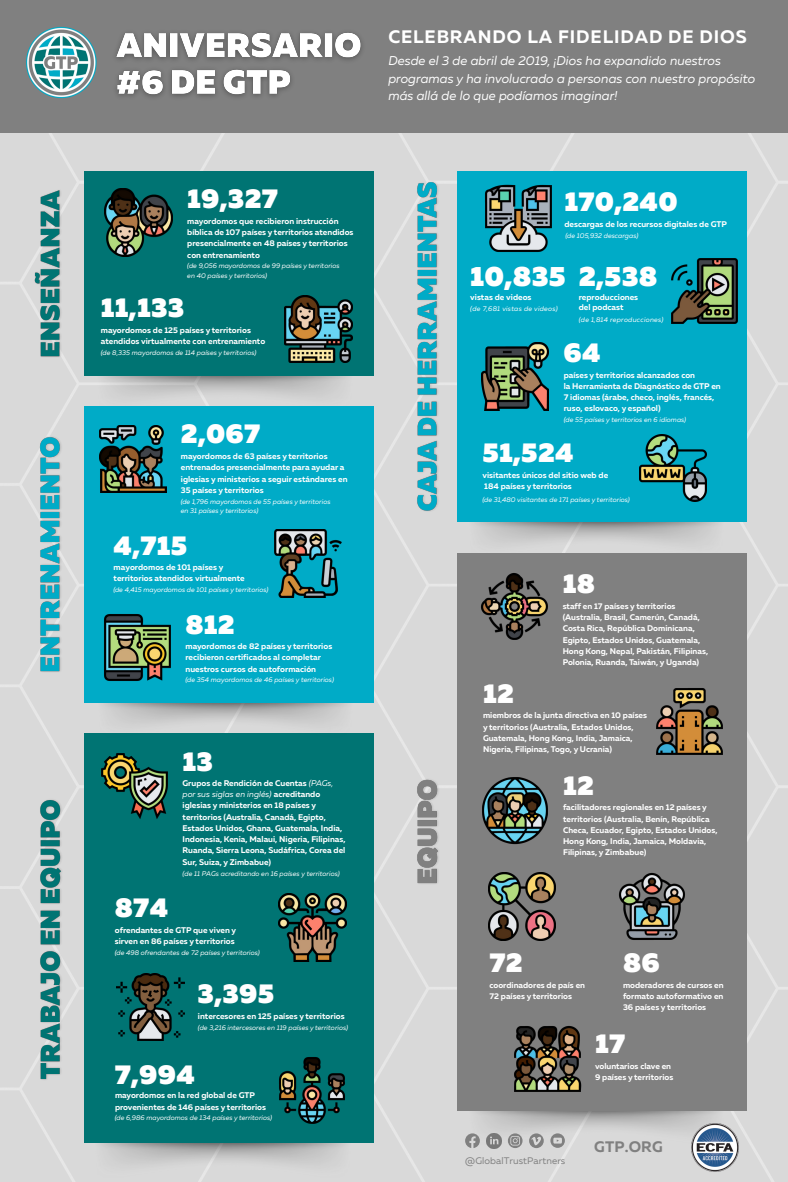
<style>
.page{position:relative;width:788px;height:1182px;background:#fff}
.page>*{position:absolute;margin:0;border:0;box-sizing:border-box;transform-origin:0 0}
.t1{font:900 27.9px "Muller";letter-spacing:.01em;color:#fff}
.t2{font:900 27.22px "Muller";letter-spacing:.01em;color:#fff}
.t3{font:700 18.08px "Muller";letter-spacing:.05em;color:#fff}
.t4{font:700 15.23px "Muller";letter-spacing:.01em;color:#808080}
.t5{font:italic 12.75px/17.4px "Muller";color:#fff}
.t6{font:9.45px "Muller";letter-spacing:.01em;color:#808080}
.t7{font:700 8.25px/11.2px "Muller";color:#fefefe}
.t8{font:700 8.25px "Muller";color:#fff}
.t9{font:italic 6.82px "Muller";color:#fff}
.t10{font:italic 6.82px "Muller";letter-spacing:.03em;color:#fff}
.s1{font-weight:400;font-style:italic}
</style>
<div class="page">
<div style="left:0;top:133px;width:787px;height:1048px;background:#d9d9d9"></div>
<div style="left:0;top:0;width:787px;height:133px;background:#808080"></div>
<img style="left:26px;top:26px;width:71px;height:73px">
<img style="left:468px;top:522px;width:256px;height:31px">
<div style="left:457px;top:171px;width:290px;height:351px;background:#00abc7"></div>
<img style="left:485px;top:184px;width:67px;height:68px">
<img style="left:671px;top:258px;width:67px;height:66px">
<img style="left:481px;top:342px;width:67px;height:68px">
<img style="left:97px;top:375px;width:256px;height:31px">
<div style="left:84px;top:171px;width:289px;height:204px;background:#007473"></div>
<img style="left:104px;top:188px;width:68px;height:68px">
<img style="left:284px;top:295px;width:68px;height:67px">
<img style="left:94px;top:1142px;width:257px;height:35px">
<div style="left:84px;top:733px;width:289px;height:409px;background:#007473"></div>
<img style="left:101px;top:753px;width:67px;height:66px">
<img style="left:279px;top:893px;width:67px;height:68px">
<img style="left:117px;top:973px;width:67px;height:67px">
<img style="left:279px;top:1057px;width:66px;height:66px">
<img style="left:97px;top:702px;width:257px;height:31px">
<div style="left:84px;top:406px;width:289px;height:296px;background:#00abc7"></div>
<img style="left:99px;top:425px;width:68px;height:67px">
<img style="left:274px;top:529px;width:68px;height:68px">
<img style="left:104px;top:614px;width:67px;height:67px">
<img style="left:116px;top:32px;width:246px;height:65px">
<img style="left:32px;top:185px;width:34px;height:175px">
<img style="left:37px;top:795px;width:29px;height:288px">
<img style="left:413px;top:178px;width:29px;height:337px">
<img style="left:639px;top:434px;width:67px;height:67px">
<img style="left:37px;top:433px;width:29px;height:242px">
<img style="left:468px;top:1110px;width:256px;height:34px">
<div style="left:457px;top:553px;width:290px;height:557px;background:#808080"></div>
<img style="left:481px;top:573px;width:67px;height:67px">
<img style="left:656px;top:688px;width:67px;height:67px">
<img style="left:482px;top:777px;width:66px;height:67px">
<img style="left:488px;top:872px;width:67px;height:68px">
<img style="left:619px;top:873px;width:66px;height:67px">
<img style="left:514px;top:1026px;width:67px;height:66px">
<img style="left:691px;top:1123px;width:47px;height:47px">
<img style="left:413px;top:775px;width:30px;height:112px">
<svg style="left:465px;top:1133px;width:14px;height:14px"></svg>
<svg style="left:529px;top:1133px;width:14px;height:14px"></svg>
<svg style="left:508px;top:1133px;width:14px;height:14px"></svg>
<svg style="left:550px;top:1133px;width:15px;height:14px"></svg>
<img style="left:486px;top:1133px;width:15px;height:14px">
<p class="t2" style="left:187px;top:187px;width:92px">19,327</p>
<p class="t7" style="left:187px;top:216px;width:168px">mayordomos que recibieron instrucción bíblica de 107 países y territorios atendidos presencialmente en 48 países y territorios con entrenamiento</p>
<h3 class="t9" style="left:187px;top:263px;width:154px">(de 9,056 mayordomos de 99 países y territorios</h3>
<p class="t9" style="left:187px;top:272px;width:81px">en 40 países y territorios)</p>
<p class="t2" style="left:101px;top:296px;width:85px">11,133</p>
<p class="t7" style="left:101px;top:325px;width:166px">mayordomos de 125 países y territorios atendidos virtualmente con entrenamiento</p>
<p class="t9" style="left:101px;top:350px;width:157px">(de 8,335 mayordomos de 114 países y territorios)</p>
<h2 class="t2" style="left:172px;top:420px;width:81px">2,067</h2>
<p class="t2" style="left:181px;top:422px;width:81px">2,067</p>
<p class="t7" style="left:181px;top:451px;width:168px">mayordomos de 63 países y territorios entrenados presencialmente para ayudar a iglesias y ministerios a seguir estándares en 35 países y territorios</p>
<p class="t9" style="left:181px;top:498px;width:151px">(de 1,796 mayordomos de 55 países y territorios</p>
<p class="t9" style="left:181px;top:508px;width:79px">en 31 países y territorios)</p>
<p class="t2" style="left:114px;top:534px;width:75px">4,715</p>
<p class="t7" style="left:114px;top:562px;width:133px">mayordomos de 101 países y territorios atendidos virtualmente</p>
<p class="t9" style="left:113px;top:587px;width:157px">(de 4,415 mayordomos de 101 países y territorios)</p>
<h3 class="t2" style="left:185px;top:613px;width:51px">812</h3>
<p class="t7" style="left:185px;top:641px;width:148px">mayordomos de 82 países y territorios recibieron certificados al completar nuestros cursos de autoformación</p>
<p class="t9" style="left:185px;top:677px;width:150px">(de 354 mayordomos de 46 países y territorios)</p>
<p class="t2" style="left:182px;top:750px;width:32px">13</p>
<p class="t7" style="left:182px;top:778px;width:164px">Grupos de Rendición de Cuentas <span class="s1">(PAGs, por sus siglas en inglés)</span> acreditando iglesias y ministerios en 18 países y territorios (Australia, Canadá, Egipto, Estados Unidos, Ghana, Guatemala, India, Indonesia, Kenia, Malaui, Nigeria, Filipinas, Ruanda, Sierra Leona, Sudáfrica, Corea del Sur, Suiza, y Zimbabue)</p>
<p class="t9" style="left:182px;top:870px;width:159px">(de 11 PAGs acreditando en 16 países y territorios)</p>
<p class="t2" style="left:115px;top:896px;width:55px">874</p>
<p class="t7" style="left:115px;top:924px;width:123px">ofrendantes de GTP que viven y sirven en 86 países y territorios</p>
<h3 class="t9" style="left:115px;top:949px;width:146px">(de 498 ofrendantes de 72 países y territorios)</h3>
<p class="t2" style="left:198px;top:982px;width:78px">3,395</p>
<p class="t7" style="left:198px;top:1011px;width:148px">intercesores en 125 países y territorios</p>
<h3 class="t9" style="left:198px;top:1024px;width:152px">(de 3,216 intercesores en 119 países y territorios)</h3>
<p class="t2" style="left:115px;top:1062px;width:82px">7,994</p>
<p class="t7" style="left:115px;top:1090px;width:141px">mayordomos en la red global de GTP</p>
<p class="t7" style="left:115px;top:1101px;width:153px">provenientes de 146 países y territorios</p>
<h3 class="t9" style="left:115px;top:1114px;width:159px">(de 6,986 mayordomos de 134 países y territorios)</h3>
<p class="t3" style="left:388px;top:30px;width:360px">CELEBRANDO LA FIDELIDAD DE DIOS</p>
<p class="t5" style="left:388px;top:53px;width:368px">Desde el 3 de abril de 2019, ¡Dios ha expandido nuestros programas y ha involucrado a personas con nuestro propósito más allá de lo que podíamos imaginar!</p>
<p class="t2" style="left:564px;top:190px;width:115px">170,240</p>
<p class="t7" style="left:564px;top:219px;width:164px">descargas de los recursos digitales de GTP</p>
<p class="t9" style="left:565px;top:233px;width:74px">(de 105,932 descargas)</p>
<p class="t1" style="left:470px;top:264px;width:97px">10,835</p>
<p class="t1" style="left:578px;top:264px;width:80px">2,538</p>
<h3 class="t10" style="left:578px;top:316px;width:86px">(de 1,814 reproducciones)</h3>
<p class="t8" style="left:470px;top:293px;width:63px">vistas de videos</p>
<h3 class="t8" style="left:578px;top:293px;width:61px">reproducciones</h3>
<p class="t10" style="left:470px;top:306px;width:89px">(de 7,681 vistas de videos)</p>
<p class="t8" style="left:578px;top:304px;width:46px">del podcast</p>
<p class="t2" style="left:563px;top:341px;width:39px">64</p>
<h3 class="t7" style="left:563px;top:370px;width:133px">países y territorios alcanzados con</h3>
<h3 class="t7" style="left:563px;top:381px;width:158px">la Herramienta de Diagnóstico de GTP en</h3>
<p class="t7" style="left:563px;top:392px;width:152px">7 idiomas (árabe, checo, inglés, francés, ruso, eslovaco, y español)</p>
<p class="t9" style="left:563px;top:417px;width:124px">(de 55 países y territorios en 6 idiomas)</p>
<p class="t2" style="left:482px;top:441px;width:93px">51,524</p>
<p class="t7" style="left:482px;top:470px;width:127px">visitantes únicos del sitio web de</p>
<p class="t7" style="left:484px;top:481px;width:89px">184 países y territorios</p>
<p class="t9" style="left:482px;top:496px;width:149px">(de 31,480 visitantes de 171 países y territorios)</p>
<p class="t2" style="left:562px;top:572px;width:34px">18</p>
<p class="t7" style="left:562px;top:601px;width:147px">staff en 17 países y territorios (Australia, Brasil, Camerún, Canadá, Costa Rica, República Dominicana, Egipto, Estados Unidos, Guatemala, Hong Kong, Nepal, Pakistán, Filipinas, Polonia, Ruanda, Taiwán, y Uganda)</p>
<p class="t2" style="left:483px;top:681px;width:32px">12</p>
<p class="t7" style="left:483px;top:710px;width:165px">miembros de la junta directiva en 10 países y territorios (Australia, Estados Unidos, Guatemala, Hong Kong, India, Jamaica, Nigeria, Filipinas, Togo, y Ucrania)</p>
<p class="t2" style="left:563px;top:773px;width:32px">12</p>
<p class="t7" style="left:563px;top:802px;width:156px">facilitadores regionales en 12 países y territorios (Australia, Benín, República Checa, Ecuador, Egipto, Estados Unidos, Hong Kong, India, Jamaica, Moldavia, Filipinas, y Zimbabue)</p>
<p class="t2" style="left:489px;top:950px;width:35px">72</p>
<p class="t7" style="left:489px;top:979px;width:97px">coordinadores de país en<br>72 países y territorios</p>
<p class="t2" style="left:623px;top:950px;width:38px">86</p>
<p class="t7" style="left:623px;top:979px;width:102px;text-align:justify">moderadores de cursos en formato autoformativo en 36 países y territorios</p>
<p class="t2" style="left:595px;top:1032px;width:32px">17</p>
<p class="t7" style="left:595px;top:1060px;width:78px">voluntarios clave en</p>
<p class="t7" style="left:595px;top:1072px;width:80px">9 países y territorios</p>
<p class="t6" style="left:465px;top:1156px;width:102px">@GlobalTrustPartners</p>
<p class="t4" style="left:594px;top:1140px;width:70px">GTP.ORG</p>
</div>
